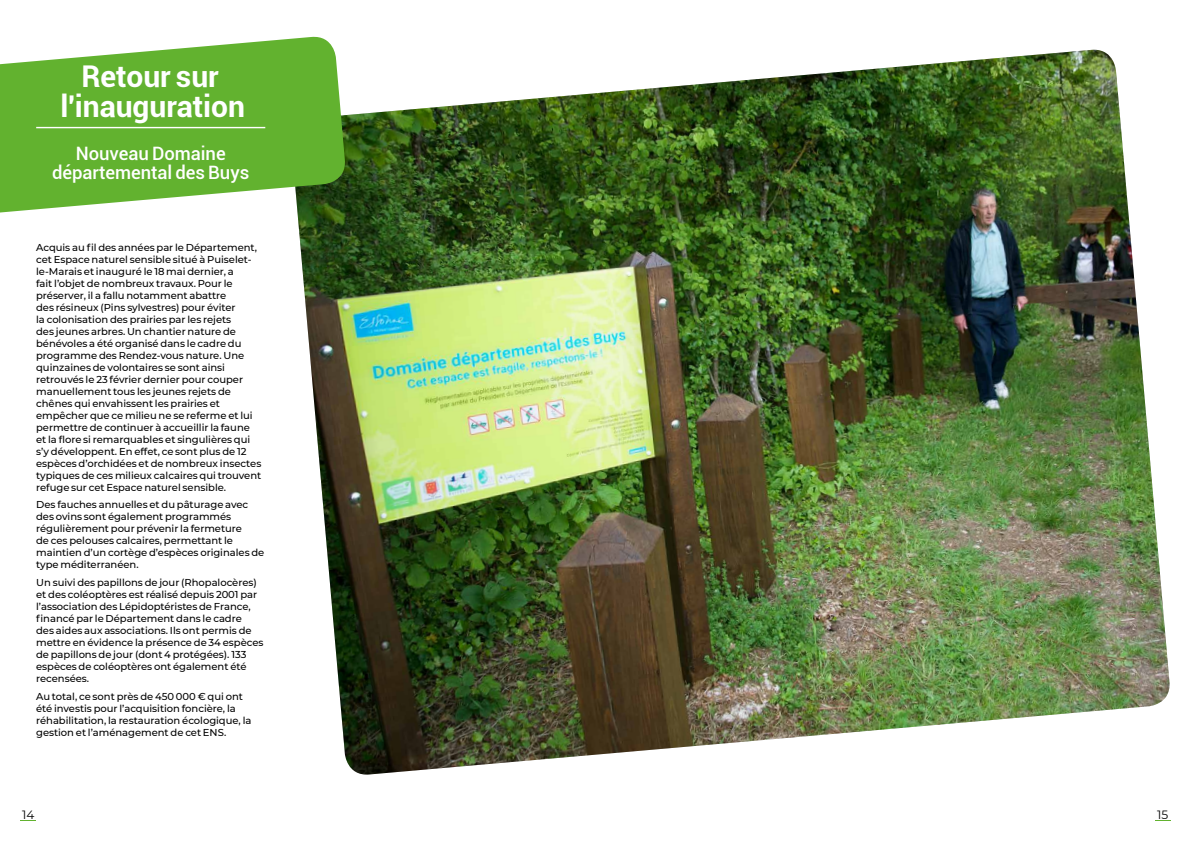
<style>
.page{position:relative;width:1191px;height:842px;background:#fff}
.page>*{position:absolute;margin:0;border:0;box-sizing:border-box;transform-origin:0 0}
.t1{font:700 30px/30px "Roboto";color:#fff;text-align:center}
.t2{font:500 18.5px/18.5px "Roboto";color:#fff;text-align:center}
.t3{font:12px "Montserrat";color:#000}
.t4{font:500 10px/12px "Montserrat";letter-spacing:-.005em;color:#000}
</style>
<div class="page">
<svg style="left:20px;top:820px;width:16px;height:1px"></svg>
<svg style="left:1155px;top:820px;width:15px;height:1px"></svg>
<img style="left:298px;top:50px;width:872px;height:725px">
<svg style="left:0;top:36px;width:347px;height:183px;fill:#62b22f"></svg>
<hr style="left:36px;top:127px;width:229px;height:1px;background:#fff">
<h1 class="t1" style="left:60px;top:61px;width:186px">Retour sur l'inauguration</h1>
<h2 class="t2" style="left:52px;top:144px;width:199px">Nouveau Domaine départemental des Buys</h2>
<p class="t4" style="left:36px;top:241px;width:227px">Acquis au fil des années par le Département, cet Espace naturel sensible situé à Puiselet&shy;le-Marais et inauguré le 18 mai dernier, a<br>fait l’objet de nombreux travaux. Pour le préserver, il a fallu notamment abattre<br>des résineux (Pins sylvestres) pour éviter<br>la colonisation des prairies par les rejets<br>des jeunes arbres. Un chantier nature de bénévoles a été organisé dans le cadre du programme des Rendez-vous nature. Une quinzaines de volontaires se sont ainsi retrouvés le 23 février dernier pour couper manuellement tous les jeunes rejets de chênes qui envahissent les prairies et empêcher que ce milieu ne se referme et lui permettre de continuer à accueillir la faune et la flore si remarquables et singulières qui s’y développent. En effet, ce sont plus de 12 espèces d’orchidées et de nombreux insectes typiques de ces milieux calcaires qui trouvent refuge sur cet Espace naturel sensible.</p>
<p class="t4" style="left:36px;top:498px;width:230px">Des fauches annuelles et du pâturage avec des ovins sont également programmés régulièrement pour prévenir la fermeture<br>de ces pelouses calcaires, permettant le maintien d’un cortège d’espèces originales de type méditerranéen.</p>
<p class="t4" style="left:36px;top:576px;width:229px">Un suivi des papillons de jour (Rhopalocères) et des coléoptères est réalisé depuis 2001 par l’association des Lépidoptéristes de France, financé par le Département dans le cadre<br>des aides aux associations. Ils ont permis de mettre en évidence la présence de 34 espèces de papillons de jour (dont 4 protégées). 133 espèces de coléoptères ont également été recensées.</p>
<p class="t4" style="left:36px;top:690px;width:217px">Au total, ce sont près de 450 000 € qui ont été investis pour l’acquisition foncière, la réhabilitation, la restauration écologique, la gestion et l’aménagement de cet ENS.</p>
<p class="t3" style="left:22px;top:806px;width:14px">14</p>
<p class="t3" style="left:1157px;top:806px;width:12px">15</p>
</div>
